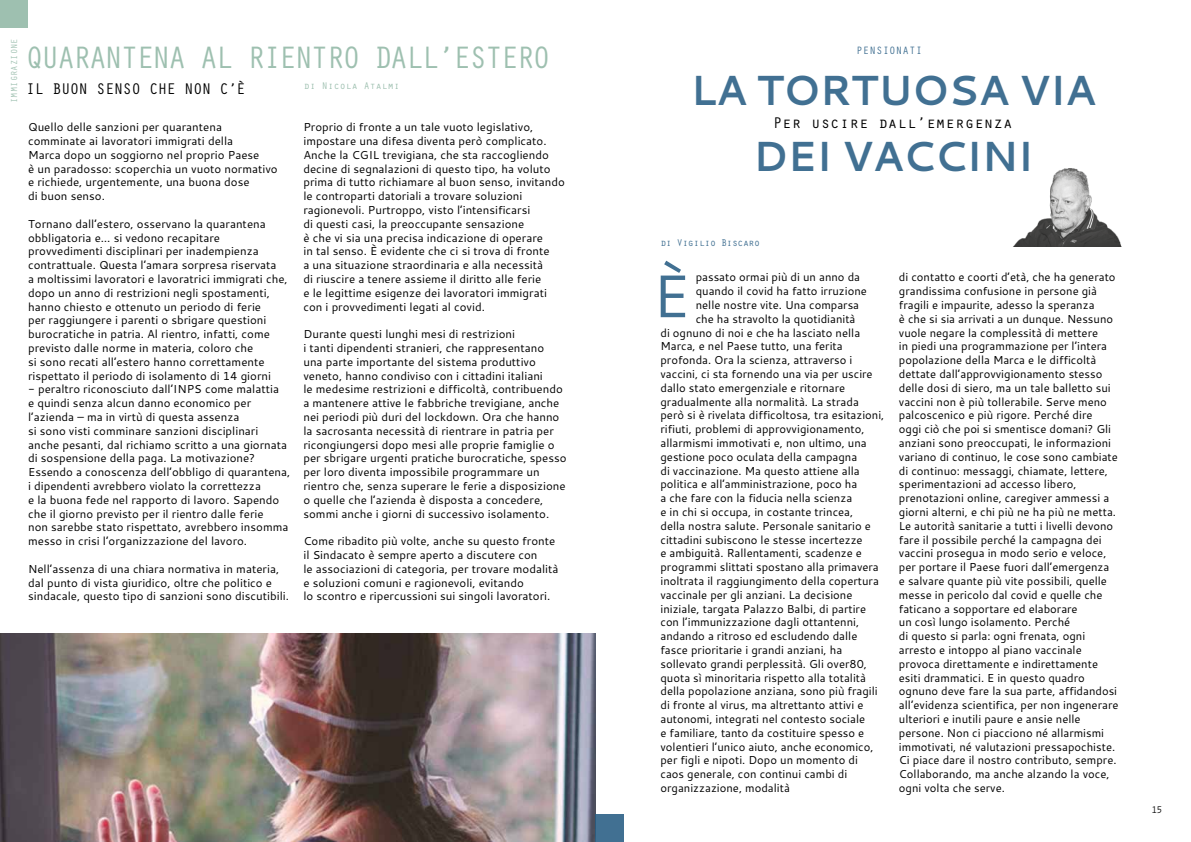
<style>
.page{position:relative;width:1191px;height:842px;background:#fff}
.page>*{position:absolute;margin:0;border:0;box-sizing:border-box;transform-origin:0 0}
.t1{font:60px "Cantarell";color:#417092}
.t2{font:700 42px/66px "Cantarell";letter-spacing:-.02em;color:#417092;text-align:center}
.t3{font:32px "Orator Std";letter-spacing:-.1em;color:#9ec0b0}
.t4{font:16px "Orator Std";color:#000}
.t5{font:16px "Orator Std";letter-spacing:-.05em;color:#000}
.t6{font:11.5px/13.8px "Cantarell";color:#000}
.t7{font:11px "Orator Std";color:#417092}
.t8{font:10px "Orator Std";letter-spacing:-.05em;color:#417092}
.t9{font:10px "Orator Std";color:#9ec0b0}
.t10{font:10px "Orator Std";color:#000}
.t11{font:9px "Orator Std";color:#9ec0b0}
</style>
<div class="page">
<img style="left:1013px;top:169px;width:108px;height:77px">
<div style="left:595px;top:814px;width:29px;height:28px;background:#417092"></div>
<img style="left:0;top:634px;width:595px;height:208px">
<div style="left:0;top:0;width:28px;height:28px;background:#9ec0b0"></div>
<p class="t11" style="left:8px;top:103px;width:66px;rotate:-90deg">IMMIGRAZIONE</p>
<h3 class="t3" style="left:25px;top:35px;width:527px">QUARANTENA AL RIENTRO DALL’ESTERO</h3>
<h3 class="t5" style="left:26px;top:77px;width:221px">IL BUON SENSO CHE NON C’È</h3>
<p class="t9" style="left:304px;top:78px;width:97px">di Nicola Atalmi</p>
<p class="t6" style="left:28px;top:120px;width:251px">Quello delle sanzioni per quarantena comminate ai lavoratori immigrati della<br>Marca dopo un soggiorno nel proprio Paese<br>è un paradosso: scoperchia un vuoto normativo e richiede, urgentemente, una buona dose<br>di buon senso.</p>
<p class="t6" style="left:28px;top:216px;width:261px">Tornano dall’estero, osservano la quarantena obbligatoria e… si vedono recapitare provvedimenti disciplinari per inadempienza contrattuale. Questa l’amara sorpresa riservata<br>a moltissimi lavoratori e lavoratrici immigrati che, dopo un anno di restrizioni negli spostamenti, hanno chiesto e ottenuto un periodo di ferie<br>per raggiungere i parenti o sbrigare questioni burocratiche in patria. Al rientro, infatti, come previsto dalle norme in materia, coloro che<br>si sono recati all’estero hanno correttamente rispettato il periodo di isolamento di 14 giorni</p>
<p class="t6" style="left:28px;top:382px;width:264px">- peraltro riconosciuto dall’INPS come malattia<br>e quindi senza alcun danno economico per l’azienda – ma in virtù di questa assenza<br>si sono visti comminare sanzioni disciplinari anche pesanti, dal richiamo scritto a una giornata di sospensione della paga. La motivazione?<br>Essendo a conoscenza dell’obbligo di quarantena, i dipendenti avrebbero violato la correttezza<br>e la buona fede nel rapporto di lavoro. Sapendo che il giorno previsto per il rientro dalle ferie<br>non sarebbe stato rispettato, avrebbero insomma messo in crisi l’organizzazione del lavoro.</p>
<p class="t6" style="left:28px;top:561px;width:262px">Nell’assenza di una chiara normativa in materia, dal punto di vista giuridico, oltre che politico e sindacale, questo tipo di sanzioni sono discutibili.</p>
<p class="t6" style="left:303px;top:120px;width:263px">Proprio di fronte a un tale vuoto legislativo, impostare una difesa diventa però complicato.<br>Anche la CGIL trevigiana, che sta raccogliendo decine di segnalazioni di questo tipo, ha voluto prima di tutto richiamare al buon senso, invitando le controparti datoriali a trovare soluzioni ragionevoli. Purtroppo, visto l’intensificarsi<br>di questi casi, la preoccupante sensazione<br>è che vi sia una precisa indicazione di operare<br>in tal senso. È evidente che ci si trova di fronte<br>a una situazione straordinaria e alla necessità<br>di riuscire a tenere assieme il diritto alle ferie<br>e le legittime esigenze dei lavoratori immigrati con i provvedimenti legati al covid.</p>
<p class="t6" style="left:303px;top:327px;width:265px">Durante questi lunghi mesi di restrizioni<br>i tanti dipendenti stranieri, che rappresentano<br>una parte importante del sistema produttivo veneto, hanno condiviso con i cittadini italiani<br>le medesime restrizioni e difficoltà, contribuendo a mantenere attive le fabbriche trevigiane, anche nei periodi più duri del lockdown. Ora che hanno la sacrosanta necessità di rientrare in patria per ricongiungersi dopo mesi alle proprie famiglie o per sbrigare urgenti pratiche burocratiche, spesso per loro diventa impossibile programmare un rientro che, senza superare le ferie a disposizione o quelle che l’azienda è disposta a concedere, sommi anche i giorni di successivo isolamento.</p>
<p class="t6" style="left:303px;top:534px;width:256px">Come ribadito più volte, anche su questo fronte il Sindacato è sempre aperto a discutere con<br>le associazioni di categoria, per trovare modalità e soluzioni comuni e ragionevoli, evitando<br>lo scontro e ripercussioni sui singoli lavoratori.</p>
<p class="t7" style="left:856px;top:43px;width:67px">PENSIONATI</p>
<h2 class="t2" style="left:690px;top:56px;width:407px">LA TORTUOSA VIA<br>DEI VACCINI</h2>
<h3 class="t4" style="left:772px;top:111px;width:242px">Per uscire dall’emergenza</h3>
<p class="t8" style="left:660px;top:236px;width:101px">di Vigilio Biscaro</p>
<h1 class="t1" style="left:652px;top:255px;width:39px">È</h1>
<p class="t6" style="left:695px;top:270px;width:166px">passato ormai più di un anno da</p>
<p class="t6" style="left:695px;top:284px;width:173px">quando il covid ha fatto irruzione</p>
<p class="t6" style="left:695px;top:298px;width:165px">nelle nostre vite. Una comparsa</p>
<p class="t6" style="left:695px;top:311px;width:161px">che ha stravolto la quotidianità</p>
<p class="t6" style="left:660px;top:325px;width:201px">di ognuno di noi e che ha lasciato nella</p>
<p class="t6" style="left:660px;top:339px;width:184px">Marca, e nel Paese tutto, una ferita</p>
<p class="t6" style="left:660px;top:353px;width:193px">profonda. Ora la scienza, attraverso i</p>
<p class="t6" style="left:660px;top:367px;width:214px">vaccini, ci sta fornendo una via per uscire</p>
<p class="t6" style="left:660px;top:380px;width:186px">dallo stato emergenziale e ritornare</p>
<p class="t6" style="left:660px;top:394px;width:200px">gradualmente alla normalità. La strada</p>
<p class="t6" style="left:660px;top:408px;width:225px">però si è rivelata difficoltosa, tra esitazioni,</p>
<p class="t6" style="left:660px;top:422px;width:205px">rifiuti, problemi di approvvigionamento,</p>
<p class="t6" style="left:660px;top:436px;width:208px">allarmismi immotivati e, non ultimo, una</p>
<p class="t6" style="left:660px;top:449px;width:198px">gestione poco oculata della campagna</p>
<p class="t6" style="left:660px;top:463px;width:201px">di vaccinazione. Ma questo attiene alla</p>
<p class="t6" style="left:660px;top:477px;width:198px">politica e all’amministrazione, poco ha</p>
<p class="t6" style="left:660px;top:491px;width:193px">a che fare con la fiducia nella scienza</p>
<p class="t6" style="left:660px;top:505px;width:194px">e in chi si occupa, in costante trincea,</p>
<p class="t6" style="left:660px;top:518px;width:212px">della nostra salute. Personale sanitario e</p>
<p class="t6" style="left:660px;top:532px;width:204px">cittadini subiscono le stesse incertezze</p>
<p class="t6" style="left:660px;top:546px;width:203px">e ambiguità. Rallentamenti, scadenze e</p>
<p class="t6" style="left:660px;top:560px;width:220px">programmi slittati spostano alla primavera</p>
<p class="t6" style="left:660px;top:574px;width:220px">inoltrata il raggiungimento della copertura</p>
<p class="t6" style="left:660px;top:587px;width:193px">vaccinale per gli anziani. La decisione</p>
<p class="t6" style="left:660px;top:601px;width:207px">iniziale, targata Palazzo Balbi, di partire</p>
<p class="t6" style="left:660px;top:615px;width:200px">con l’immunizzazione dagli ottantenni,</p>
<p class="t6" style="left:660px;top:629px;width:198px">andando a ritroso ed escludendo dalle</p>
<p class="t6" style="left:660px;top:643px;width:183px">fasce prioritarie i grandi anziani, ha</p>
<p class="t6" style="left:660px;top:656px;width:208px">sollevato grandi perplessità. Gli over80,</p>
<p class="t6" style="left:660px;top:670px;width:207px">quota sì minoritaria rispetto alla totalità</p>
<p class="t6" style="left:660px;top:684px;width:219px">della popolazione anziana, sono più fragili</p>
<p class="t6" style="left:660px;top:698px;width:204px">di fronte al virus, ma altrettanto attivi e</p>
<p class="t6" style="left:660px;top:712px;width:206px">autonomi, integrati nel contesto sociale</p>
<p class="t6" style="left:660px;top:725px;width:205px">e familiare, tanto da costituire spesso e</p>
<p class="t6" style="left:660px;top:739px;width:215px">volentieri l’unico aiuto, anche economico,</p>
<p class="t6" style="left:660px;top:753px;width:199px">per figli e nipoti. Dopo un momento di</p>
<p class="t6" style="left:660px;top:767px;width:188px">caos generale, con continui cambi di</p>
<p class="t6" style="left:660px;top:781px;width:131px">organizzazione, modalità</p>
<p class="t6" style="left:899px;top:270px;width:221px">di contatto e coorti d’età, che ha generato grandissima confusione in persone già fragili e impaurite, adesso la speranza<br>è che si sia arrivati a un dunque. Nessuno vuole negare la complessità di mettere<br>in piedi una programmazione per l’intera popolazione della Marca e le difficoltà dettate dall’approvvigionamento stesso delle dosi di siero, ma un tale balletto sui vaccini non è più tollerabile. Serve meno palcoscenico e più rigore. Perché dire<br>oggi ciò che poi si smentisce domani? Gli anziani sono preoccupati, le informazioni variano di continuo, le cose sono cambiate di continuo: messaggi, chiamate, lettere, sperimentazioni ad accesso libero, prenotazioni online, caregiver ammessi a giorni alterni, e chi più ne ha più ne metta.<br>Le autorità sanitarie a tutti i livelli devono fare il possibile perché la campagna dei vaccini prosegua in modo serio e veloce, per portare il Paese fuori dall’emergenza<br>e salvare quante più vite possibili, quelle messe in pericolo dal covid e quelle che faticano a sopportare ed elaborare<br>un così lungo isolamento. Perché<br>di questo si parla: ogni frenata, ogni arresto e intoppo al piano vaccinale provoca direttamente e indirettamente esiti drammatici. E in questo quadro ognuno deve fare la sua parte, affidandosi all’evidenza scientifica, per non ingenerare ulteriori e inutili paure e ansie nelle persone. Non ci piacciono né allarmismi immotivati, né valutazioni pressapochiste.<br>Ci piace dare il nostro contributo, sempre.<br>Collaborando, ma anche alzando la voce, ogni volta che serve.</p>
<p class="t10" style="left:1151px;top:803px;width:12px">15</p>
</div>
